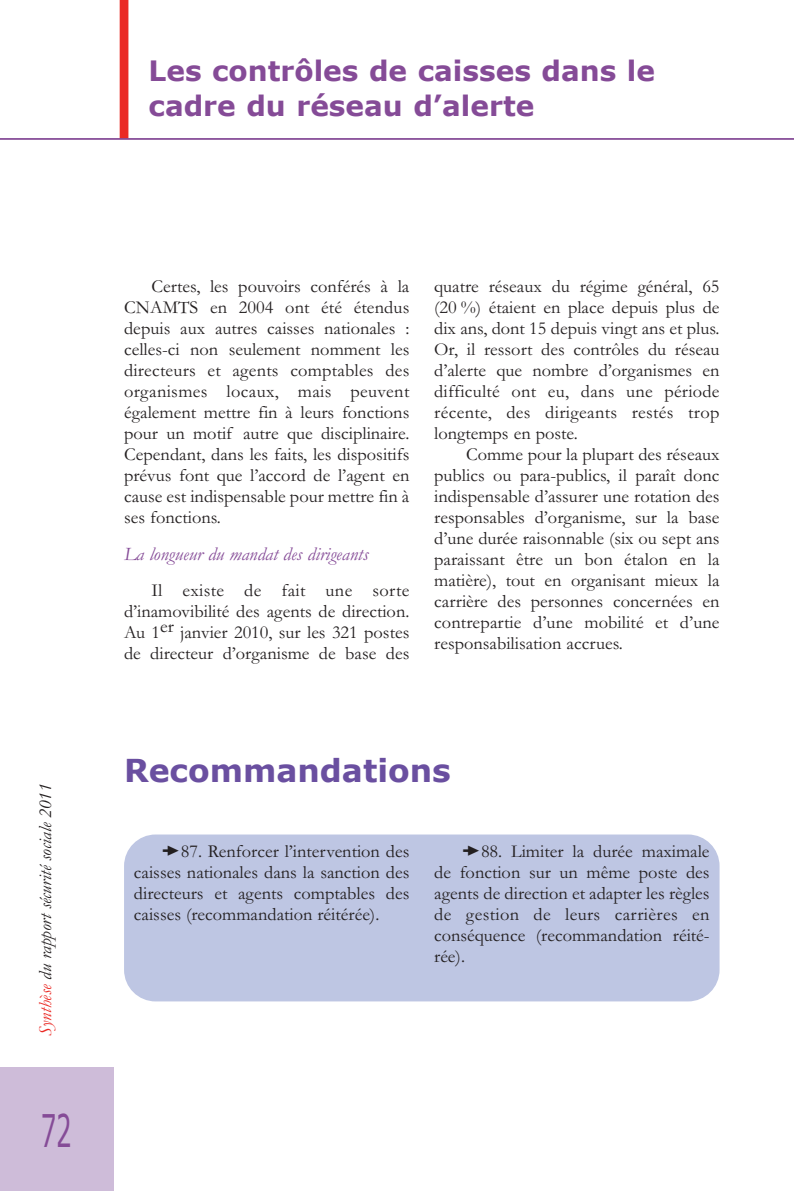
<style>
.page{position:relative;width:794px;height:1191px;background:#fff}
.page>*{position:absolute;margin:0;border:0;box-sizing:border-box;transform-origin:0 0}
.t1{font:44.8px "Verdana";color:#854b97;scale:.55 1}
.t2{font:700 31.5px "Verdana";color:#6a4fa0}
.t3{font:700 28px/35px "Verdana";color:#854b97}
.t4{font:italic 19.25px "Garamond";color:#854b97}
.t5{font:18.38px/21px "Garamond";color:#231f20;text-align:justify}
.t6{font:italic 18.38px "Garamond";color:#231f20}
.s1{color:#ea2924}
</style>
<div class="page">
<div style="left:120px;top:1px;width:8px;height:138px;background:#ea2924"></div>
<hr style="left:0;top:138px;width:793px;height:2px;background:#854b97">
<div style="left:0;top:1067px;width:114px;height:124px;background:#cebcd9"></div>
<div style="left:124px;top:834px;width:595px;height:167px;background:#bec6e3;border-radius:32px"></div>
<h3 class="t3" style="left:149px;top:52px;width:508px">Les contrôles de caisses dans le cadre du réseau d’alerte</h3>
<p class="t6" style="left:33px;top:1036px;width:254px;rotate:-90deg"><span class="s1">Synthèse</span> du rapport sécurité sociale 2011</p>
<h1 class="t1" style="left:41px;top:1102px;width:58px">72</h1>
<p class="t5" style="left:124px;top:275px;width:287px;text-indent:27px">Certes, les pouvoirs conférés à la CNAMTS en 2004 ont été étendus depuis aux autres caisses nationales : celles-ci non seulement nomment les directeurs et agents comptables des organismes locaux, mais peuvent également mettre fin à leurs fonctions pour un motif autre que disciplinaire.<br>Cependant, dans les faits, les dispositifs prévus font que l’accord de l’agent en cause est indispensable pour mettre fin à ses fonctions.</p>
<p class="t4" style="left:124px;top:541px;width:246px">La longueur du mandat des dirigeants</p>
<p class="t5" style="left:124px;top:579px;width:287px;text-indent:27px">Il existe de fait une sorte d’inamovibilité des agents de direction.<br>Au 1er janvier 2010, sur les 321 postes de directeur d’organisme de base des</p>
<p class="t5" style="left:434px;top:275px;width:287px">quatre réseaux du régime général, 65 (20 %) étaient en place depuis plus de dix ans, dont 15 depuis vingt ans et plus.<br>Or, il ressort des contrôles du réseau d’alerte que nombre d’organismes en difficulté ont eu, dans une période récente, des dirigeants restés trop longtemps en poste.</p>
<p class="t5" style="left:434px;top:443px;width:287px;text-indent:32px">Comme pour la plupart des réseaux publics ou para-publics, il paraît donc indispensable d’assurer une rotation des responsables d’organisme, sur la base d’une durée raisonnable (six ou sept ans paraissant être un bon étalon en la matière), tout en organisant mieux la carrière des personnes concernées en contrepartie d’une mobilité et d’une responsabilisation accrues.</p>
<h2 class="t2" style="left:124px;top:750px;width:328px">Recommandations</h2>
<p class="t5" style="left:134px;top:840px;width:277px;text-indent:47px">87. Renforcer l’intervention des caisses nationales dans la sanction des directeurs et agents comptables des caisses (recommandation réitérée).</p>
<p class="t5" style="left:434px;top:840px;width:277px;text-indent:47px">88. Limiter la durée maximale de fonction sur un même poste des agents de direction et adapter les règles de gestion de leurs carrières en conséquence (recommandation réité&shy;rée).</p>
</div>
